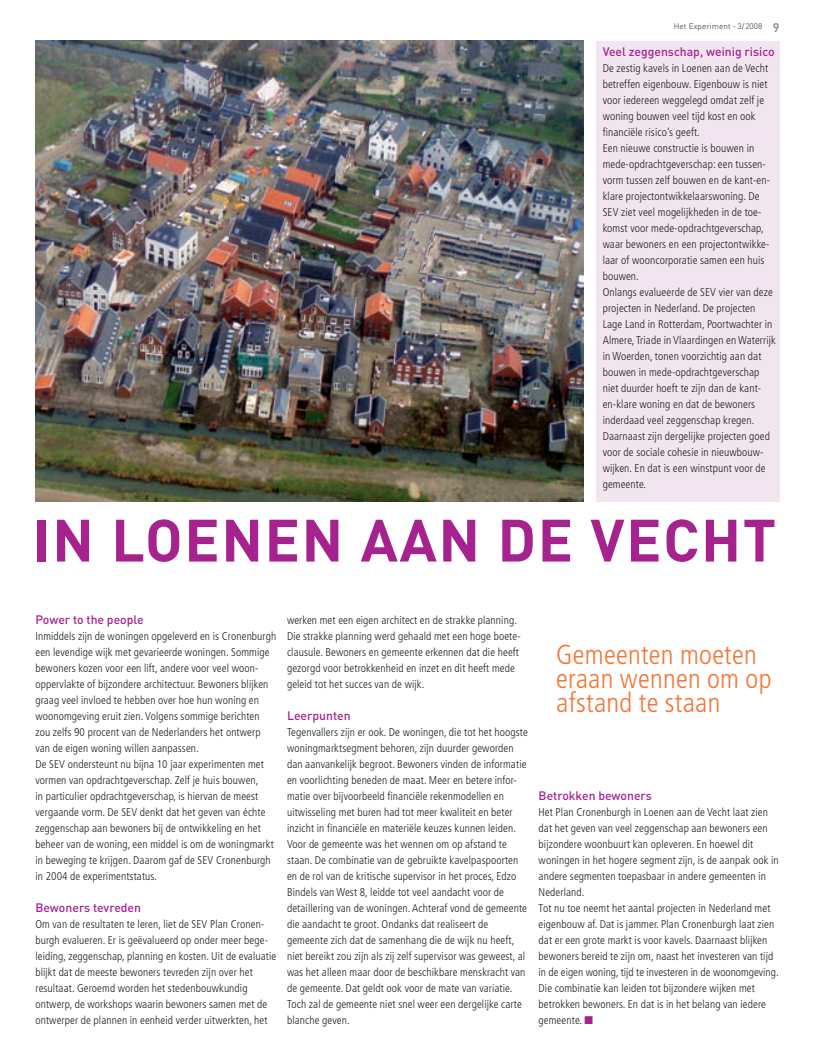
<style>
.page{position:relative;width:815px;height:1063px;background:#fff}
.page>*{position:absolute;margin:0;border:0;box-sizing:border-box;transform-origin:0 0}
.t1{font:700 58.75px "DIN";color:#a6228e}
.t2{font:300 condensed 27.5px/24px "Frutiger";letter-spacing:.01em;color:#f37736}
.t3{font:500 12.25px "DIN";color:#a6228e}
.t4{font:300 condensed 11.25px/16px "Frutiger";letter-spacing:.01em;color:#231f20}
.t5{font:300 8.12px "DIN";letter-spacing:.01em;color:#231f20}
.s1{font-weight:700;font-size:12.5px;color:#939598}
.s2{color:#a6228e}
</style>
<div class="page">
<div style="left:596px;top:41px;width:184px;height:460px;background:#f1e5f0"></div>
<img style="left:35px;top:41px;width:549px;height:460px">
<p class="t5" style="left:674px;top:21px;width:107px">Het Experiment - 3/2008 <span class="s1">9</span></p>
<p class="t3" style="left:603px;top:44px;width:173px">Veel zeggenschap, weinig risico</p>
<p class="t4" style="left:603px;top:60px;width:175px">De zestig kavels in Loenen aan de Vecht betreffen eigenbouw. Eigenbouw is niet voor iedereen weggelegd omdat zelf je woning bouwen veel tijd kost en ook financiële risico’s geeft.<br>Een nieuwe constructie is bouwen in mede-opdrachtgeverschap: een tussen&shy;vorm tussen zelf bouwen en de kant-en&shy;klare projectontwikkelaarswoning. De SEV ziet veel mogelijkheden in de toe&shy;komst voor mede-opdrachtgeverschap, waar bewoners en een projectontwikke&shy;laar of wooncorporatie samen een huis bouwen.<br>Onlangs evalueerde de SEV vier van deze projecten in Nederland. De projecten Lage Land in Rotterdam, Poortwachter in Almere, Triade in Vlaardingen en Waterrijk in Woerden, tonen voorzichtig aan dat bouwen in mede-opdrachtgeverschap niet duurder hoeft te zijn dan de kant&shy;en-klare woning en dat de bewoners inderdaad veel zeggenschap kregen.<br>Daarnaast zijn dergelijke projecten goed voor de sociale cohesie in nieuwbouw&shy;wijken. En dat is een winstpunt voor de gemeente.</p>
<h1 class="t1" style="left:33px;top:502px;width:117px">IN LOENEN</h1>
<h1 class="t1" style="left:360px;top:502px;width:40px">AAN</h1>
<h1 class="t1" style="left:497px;top:502px;width:166px">DE VECHT</h1>
<p class="t3" style="left:35px;top:612px;width:110px">Power to the people</p>
<p class="t4" style="left:35px;top:628px;width:242px">Inmiddels zijn de woningen opgeleverd en is Cronenburgh een levendige wijk met gevarieerde woningen. Sommige bewoners kozen voor een lift, andere voor veel woon&shy;oppervlakte of bijzondere architectuur. Bewoners blijken graag veel invloed te hebben over hoe hun woning en woonomgeving eruit zien. Volgens sommige berichten zou zelfs 90 procent van de Nederlanders het ontwerp van de eigen woning willen aanpassen.<br>De SEV ondersteunt nu bijna 10 jaar experimenten met vormen van opdrachtgeverschap. Zelf je huis bouwen,<br>in particulier opdrachtgeverschap, is hiervan de meest vergaande vorm. De SEV denkt dat het geven van échte zeggenschap aan bewoners bij de ontwikkeling en het beheer van de woning, een middel is om de woningmarkt in beweging te krijgen. Daarom gaf de SEV Cronenburgh in 2004 de experimentstatus.</p>
<p class="t3" style="left:35px;top:900px;width:107px">Bewoners tevreden</p>
<p class="t4" style="left:35px;top:916px;width:242px">Om van de resultaten te leren, liet de SEV Plan Cronen&shy;burgh evalueren. Er is geëvalueerd op onder meer bege&shy;leiding, zeggenschap, planning en kosten. Uit de evaluatie blijkt dat de meeste bewoners tevreden zijn over het resultaat. Geroemd worden het stedenbouwkundig ontwerp, de workshops waarin bewoners samen met de ontwerper de plannen in eenheid verder uitwerkten, het</p>
<p class="t4" style="left:287px;top:612px;width:235px">werken met een eigen architect en de strakke planning.<br>Die strakke planning werd gehaald met een hoge boete&shy;clausule. Bewoners en gemeente erkennen dat die heeft gezorgd voor betrokkenheid en inzet en dit heeft mede geleid tot het succes van de wijk.</p>
<p class="t3" style="left:287px;top:708px;width:65px">Leerpunten</p>
<p class="t4" style="left:287px;top:724px;width:242px">Tegenvallers zijn er ook. De woningen, die tot het hoogste woningmarktsegment behoren, zijn duurder geworden dan aanvankelijk begroot. Bewoners vinden de informatie en voorlichting beneden de maat. Meer en betere infor&shy;matie over bijvoorbeeld financiële rekenmodellen en uitwisseling met buren had tot meer kwaliteit en beter inzicht in financiële en materiële keuzes kunnen leiden.<br>Voor de gemeente was het wennen om op afstand te staan. De combinatie van de gebruikte kavelpaspoorten en de rol van de kritische supervisor in het proces, Edzo Bindels van West 8, leidde tot veel aandacht voor de detaillering van de woningen. Achteraf vond de gemeente die aandacht te groot. Ondanks dat realiseert de gemeente zich dat de samenhang die de wijk nu heeft, niet bereikt zou zijn als zij zelf supervisor was geweest, al was het alleen maar door de beschikbare menskracht van de gemeente. Dat geldt ook voor de mate van variatie.<br>Toch zal de gemeente niet snel weer een dergelijke carte blanche geven.</p>
<h2 class="t2" style="left:556px;top:643px;width:217px">Gemeenten moeten eraan wennen om op afstand te staan</h2>
<p class="t3" style="left:539px;top:788px;width:115px">Betrokken bewoners</p>
<p class="t4" style="left:539px;top:804px;width:242px">Het Plan Cronenburgh in Loenen aan de Vecht laat zien dat het geven van veel zeggenschap aan bewoners een bijzondere woonbuurt kan opleveren. En hoewel dit woningen in het hogere segment zijn, is de aanpak ook in andere segmenten toepasbaar in andere gemeenten in Nederland.<br>Tot nu toe neemt het aantal projecten in Nederland met eigenbouw af. Dat is jammer. Plan Cronenburgh laat zien dat er een grote markt is voor kavels. Daarnaast blijken bewoners bereid te zijn om, naast het investeren van tijd in de eigen woning, tijd te investeren in de woonomgeving.<br>Die combinatie kan leiden tot bijzondere wijken met betrokken bewoners. En dat is in het belang van iedere gemeente. <span class="s2">■</span></p>
</div>
